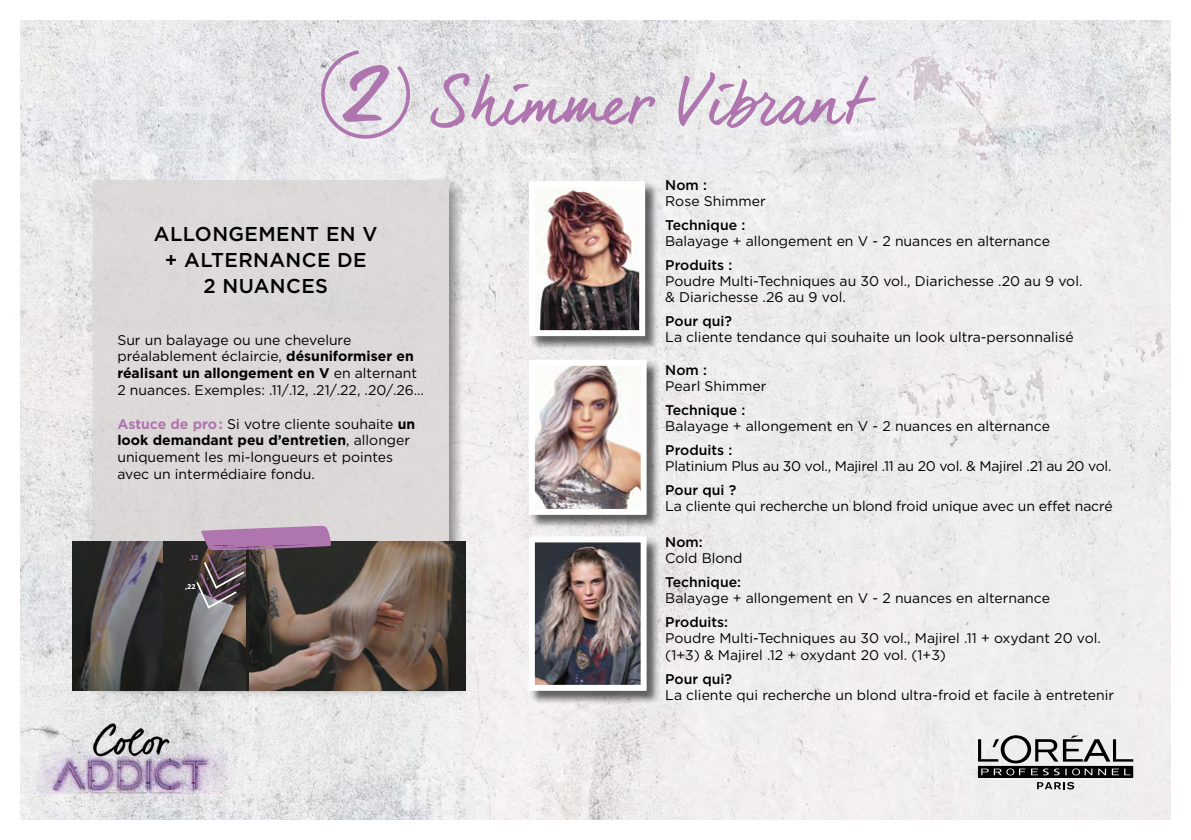
<style>
.page{position:relative;width:1191px;height:840px;background:#fff}
.page>*{position:absolute;margin:0;border:0;box-sizing:border-box;transform-origin:0 0}
.t1{font:62px "dear Joe 6";color:#af75af}
.t2{font:500 20px/26px "Gotham";letter-spacing:.02em;color:#000;text-align:center}
.t3{font:14px/16.8px "Gotham";color:#000}
.t4{font:500 14px "Gotham";color:#000}
.t5{font:14px "Gotham";letter-spacing:-.02em;color:#000}
.t6{font:700 7px "Gotham";color:#af75af}
.t7{font:700 7px "Gotham";color:#fff}
.s1{font-size:95.4px}
.s2{font-weight:700}
.s3{font-weight:700;color:#af75af}
</style>
<div class="page">
<img style="left:20px;top:20px;width:1150px;height:799px">
<img style="left:20px;top:711px;width:213px;height:82px">
<svg style="left:978px;top:734px;width:155px;height:55px"></svg>
<svg style="left:319px;top:48px;width:93px;height:92px;background:#e1dbe3"></svg>
<div style="left:87px;top:178px;width:378px;height:519px;background:#000;opacity:.65"></div>
<div style="left:93px;top:180px;width:355px;height:497px;background:#d8d4d3"></div>
<img style="left:72px;top:541px;width:393px;height:149px">
<svg style="left:163px;top:541px;width:85px;height:149px;background:#434341"></svg>
<svg style="left:195px;top:525px;width:136px;height:85px;background:#685661"></svg>
<div style="left:529px;top:182px;width:129px;height:168px;background:#000;opacity:.59"></div>
<img style="left:536px;top:188px;width:102px;height:141px">
<div style="left:529px;top:360px;width:131px;height:168px;background:#000;opacity:.59"></div>
<img style="left:536px;top:366px;width:103px;height:141px">
<div style="left:529px;top:359px;width:117px;height:155px;border:6px solid #fff"></div>
<div style="left:529px;top:537px;width:131px;height:167px;background:#000;opacity:.59"></div>
<img style="left:536px;top:543px;width:103px;height:140px">
<div style="left:529px;top:536px;width:117px;height:154px;border:6px solid #fff"></div>
<h1 class="t1" style="left:341px;top:65px;width:531px"><span class="s1">2</span> Shimmer Vibrant</h1>
<h2 class="t2" style="left:154px;top:220px;width:225px">ALLONGEMENT EN V + ALTERNANCE DE<br>2 NUANCES</h2>
<p class="t3" style="left:117px;top:331px;width:308px">Sur un balayage ou une chevelure préalablement éclaircie, <span class="s2">désuniformiser en réalisant un allongement en V</span> en alternant 2 nuances. Exemples: .11/.12, .21/.22, .20/.26…</p>
<p class="t3" style="left:117px;top:415px;width:299px"><span class="s3">Astuce de pro :</span> Si votre cliente souhaite <span class="s2">un look demandant peu d’entretien</span>, allonger uniquement les mi-longueurs et pointes avec un intermédiaire fondu.</p>
<p class="t6" style="left:190px;top:552px;width:10px">,12</p>
<p class="t7" style="left:185px;top:582px;width:12px">,22</p>
<p class="t4" style="left:665px;top:175px;width:43px">Nom :</p>
<p class="t3" style="left:665px;top:192px;width:102px">Rose Shimmer</p>
<p class="t4" style="left:665px;top:215px;width:81px">Technique :</p>
<p class="t3" style="left:665px;top:232px;width:386px">Balayage + allongement en V - 2 nuances en alternance</p>
<p class="t4" style="left:665px;top:255px;width:69px">Produits :</p>
<p class="t3" style="left:665px;top:272px;width:418px;line-height:16px">Poudre Multi-Techniques au 30 vol., Diarichesse .20 au 9 vol. &amp; Diarichesse .26 au 9 vol.</p>
<p class="t4" style="left:665px;top:311px;width:68px">Pour qui?</p>
<p class="t3" style="left:665px;top:328px;width:410px">La cliente tendance qui souhaite un look ultra-personnalisé</p>
<p class="t4" style="left:665px;top:361px;width:43px">Nom :</p>
<p class="t3" style="left:665px;top:377px;width:103px">Pearl Shimmer</p>
<p class="t4" style="left:665px;top:401px;width:81px">Technique :</p>
<p class="t3" style="left:665px;top:417px;width:386px">Balayage + allongement en V - 2 nuances en alternance</p>
<p class="t4" style="left:665px;top:441px;width:69px">Produits :</p>
<p class="t5" style="left:665px;top:457px;width:447px">Platinium Plus au 30 vol., Majirel .11 au 20 vol. &amp; Majirel .21 au 20 vol.</p>
<p class="t4" style="left:665px;top:481px;width:72px">Pour qui ?</p>
<p class="t3" style="left:665px;top:497px;width:449px">La cliente qui recherche un blond froid unique avec un effet nacré</p>
<p class="t4" style="left:665px;top:533px;width:39px">Nom:</p>
<p class="t3" style="left:665px;top:549px;width:79px">Cold Blond</p>
<p class="t4" style="left:665px;top:573px;width:77px">Technique:</p>
<p class="t3" style="left:665px;top:589px;width:386px">Balayage + allongement en V - 2 nuances en alternance</p>
<p class="t4" style="left:665px;top:613px;width:64px">Produits:</p>
<p class="t3" style="left:665px;top:630px;width:437px;line-height:16px">Poudre Multi-Techniques au 30 vol., Majirel .11 + oxydant 20 vol. (1+3) &amp; Majirel .12 + oxydant 20 vol. (1+3)</p>
<p class="t4" style="left:665px;top:669px;width:68px">Pour qui?</p>
<p class="t3" style="left:665px;top:685px;width:450px">La cliente qui recherche un blond ultra-froid et facile à entretenir</p>
</div>
